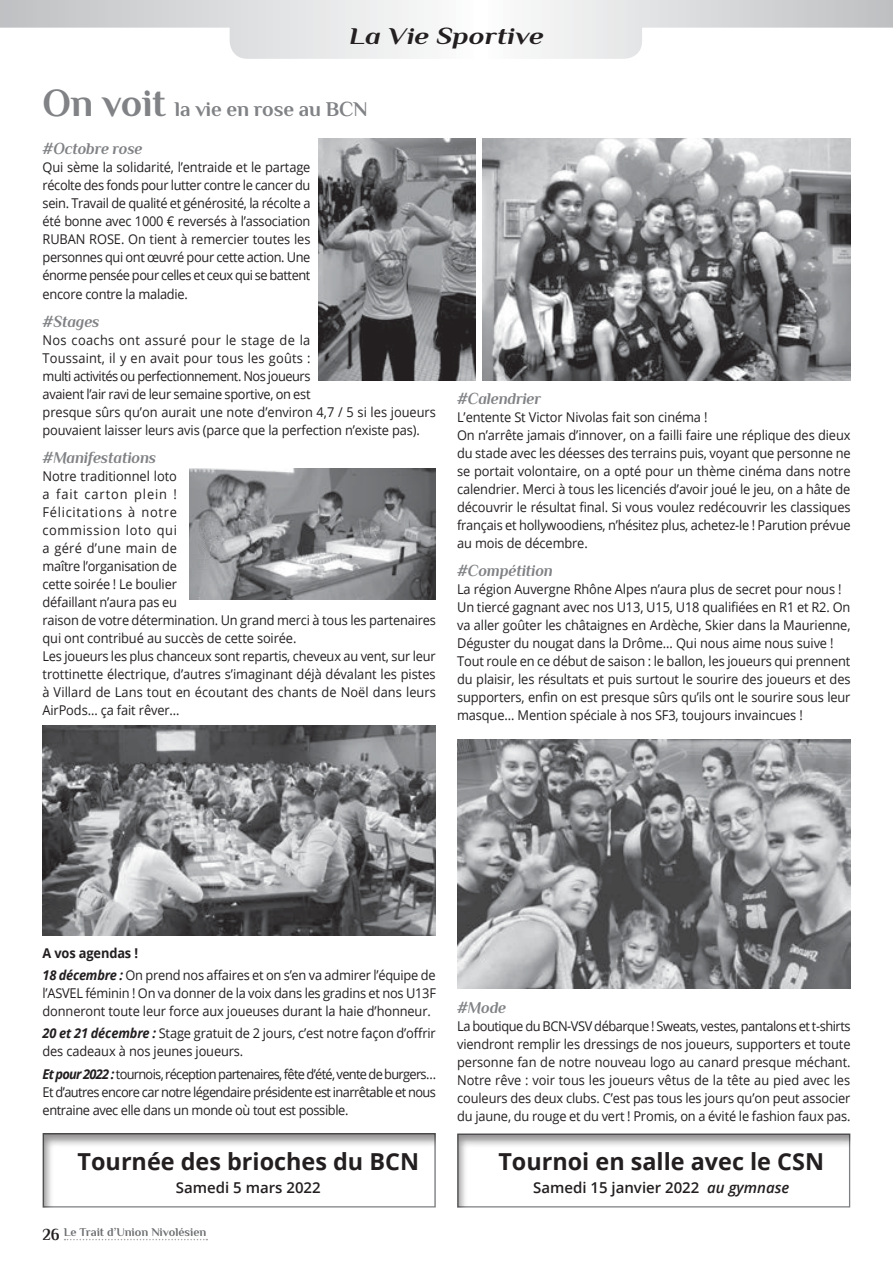
<style>
.page{position:relative;width:893px;height:1263px;background:#fff}
.page>*{position:absolute;margin:0;border:0;box-sizing:border-box;transform-origin:0 0}
.t1{font:italic 700 24px "Philosopher";color:#231f20;scale:1.2 1}
.t2{font:700 23.4px "Open Sans";color:#231f20}
.t3{font:700 21px "Philosopher";letter-spacing:-.01em;color:#808285}
.t4{font:italic 700 16.5px "Philosopher";letter-spacing:-.01em;color:#808285;scale:.95 1}
.t5{font:600 15px "Open Sans";color:#231f20}
.t6{font:13.5px/18px "Open Sans";letter-spacing:-.01em;color:#231f20;scale:.95 1}
.t7{font:700 12px "Philosopher";color:#6d6f71}
.s1{font-size:39px}
.s2{font-weight:700}
.s3{font-weight:700;font-style:italic}
.s4{font-size:16.5px;color:#231f20}
.s5{font-style:italic}
</style>
<div class="page">
<svg style="left:0;top:0;width:893px;height:59px"></svg>
<svg style="left:65px;top:1239px;width:142px;height:1px"></svg>
<img style="left:482px;top:139px;width:368px;height:241px">
<img style="left:319px;top:139px;width:156px;height:241px">
<div style="left:457px;top:1132px;width:394px;height:76px;background:#231f20;opacity:.5"></div>
<img style="left:43px;top:725px;width:393px;height:210px">
<img style="left:190px;top:468px;width:246px;height:132px">
<img style="left:457px;top:740px;width:393px;height:248px">
<div style="left:42px;top:1131px;width:395px;height:77px;background:#231f20;opacity:.5"></div>
<h1 class="t1" style="left:349px;top:19px;width:164px">La Vie Sportive</h1>
<h3 class="t3" style="left:43px;top:95px;width:327px"><span class="s1">On voit</span> la vie en rose au BCN</h3>
<p class="t4" style="left:43px;top:137px;width:107px">#Octobre rose</p>
<p class="t6" style="left:43px;top:158px;width:284px;text-align:justify">Qui sème la solidarité, l’entraide et le partage récolte des fonds pour lutter contre le cancer du sein. Travail de qualité et générosité, la récolte a été bonne avec 1000 € reversés à l’association RUBAN ROSE. On tient à remercier toutes les personnes qui ont œuvré pour cette action. Une énorme pensée pour celles et ceux qui se battent</p>
<p class="t6" style="left:43px;top:285px;width:155px">encore contre la maladie.</p>
<p class="t4" style="left:43px;top:310px;width:61px">#Stages</p>
<p class="t6" style="left:43px;top:331px;width:416px">Nos coachs ont assuré pour le stage de la<br>Toussaint, il y en avait pour tous les goûts :<br>multi activités ou perfectionnement. Nos joueurs<br>avaient l’air ravi de leur semaine sportive, on est<br>presque sûrs qu’on aurait une note d’environ 4,7 / 5 si les joueurs pouvaient laisser leurs avis (parce que la perfection n’existe pas).</p>
<p class="t4" style="left:43px;top:446px;width:121px">#Manifestations</p>
<p class="t6" style="left:43px;top:467px;width:416px">Notre traditionnel loto<br>a fait carton plein !<br>Félicitations à notre<br>commission loto qui<br>a géré d’une main de<br>maître l’organisation de<br>cette soirée ! Le boulier<br>défaillant n’aura pas eu<br>raison de votre détermination. Un grand merci à tous les partenaires qui ont contribué au succès de cette soirée.<br>Les joueurs les plus chanceux sont repartis, cheveux au vent, sur leur trottinette électrique, d’autres s’imaginant déjà dévalant les pistes à Villard de Lans tout en écoutant des chants de Noël dans leurs AirPods… ça fait rêver…</p>
<p class="t4" style="left:457px;top:387px;width:90px">#Calendrier</p>
<p class="t6" style="left:457px;top:408px;width:416px">L’entente St Victor Nivolas fait son cinéma !<br>On n’arrête jamais d’innover, on a failli faire une réplique des dieux du stade avec les déesses des terrains puis, voyant que personne ne se portait volontaire, on a opté pour un thème cinéma dans notre calendrier. Merci à tous les licenciés d’avoir joué le jeu, on a hâte de découvrir le résultat final. Si vous voulez redécouvrir les classiques français et hollywoodiens, n’hésitez plus, achetez-le ! Parution prévue au mois de décembre.</p>
<p class="t4" style="left:457px;top:559px;width:102px">#Compétition</p>
<p class="t6" style="left:457px;top:580px;width:416px">La région Auvergne Rhône Alpes n’aura plus de secret pour nous !<br>Un tiercé gagnant avec nos U13, U15, U18 qualifiées en R1 et R2. On va aller goûter les châtaignes en Ardèche, Skier dans la Maurienne, Déguster du nougat dans la Drôme… Qui nous aime nous suive !<br>Tout roule en ce début de saison : le ballon, les joueurs qui prennent du plaisir, les résultats et puis surtout le sourire des joueurs et des supporters, enfin on est presque sûrs qu’ils ont le sourire sous leur masque… Mention spéciale à nos SF3, toujours invaincues !</p>
<p class="t6" style="left:43px;top:941px;width:415px;line-height:22.2px"><span class="s2">A vos agendas !<br></span><span class="s3">18 décembre :</span> On prend nos affaires et on s’en va admirer l’équipe de</p>
<p class="t6" style="left:43px;top:984px;width:416px">l’ASVEL féminin ! On va donner de la voix dans les gradins et nos U13F donneront toute leur force aux joueuses durant la haie d’honneur.</p>
<p class="t6" style="left:43px;top:1024px;width:415px"><span class="s3">20 et 21 décembre :</span> Stage gratuit de 2 jours, c’est notre façon d’offrir des cadeaux à nos jeunes joueurs.</p>
<p class="t6" style="left:43px;top:1064px;width:416px;text-align:justify"><span class="s3">Et pour 2022 :</span> tournois, réception partenaires, fête d’été, vente de burgers… Et d’autres encore car notre légendaire présidente est inarrêtable et nous entraine avec elle dans un monde où tout est possible.</p>
<h2 class="t2" style="left:78px;top:1145px;width:343px">Tournée des brioches du BCN</h2>
<p class="t5" style="left:176px;top:1177px;width:146px">Samedi 5 mars 2022</p>
<p class="t7" style="left:43px;top:1224px;width:165px"><span class="s4">26</span> Le Trait d’Union Nivolésien</p>
<p class="t4" style="left:457px;top:996px;width:53px">#Mode</p>
<p class="t6" style="left:457px;top:1017px;width:416px;text-align:justify">La boutique du BCN-VSV débarque ! Sweats, vestes, pantalons et t-shirts viendront remplir les dressings de nos joueurs, supporters et toute personne fan de notre nouveau logo au canard presque méchant.<br>Notre rêve : voir tous les joueurs vêtus de la tête au pied avec les couleurs des deux clubs. C’est pas tous les jours qu’on peut associer du jaune, du rouge et du vert ! Promis, on a évité le fashion faux pas.</p>
<h2 class="t2" style="left:498px;top:1145px;width:327px">Tournoi en salle avec le CSN</h2>
<p class="t5" style="left:533px;top:1177px;width:258px">Samedi 15 janvier 2022 <span class="s5">au gymnase</span></p>
</div>
